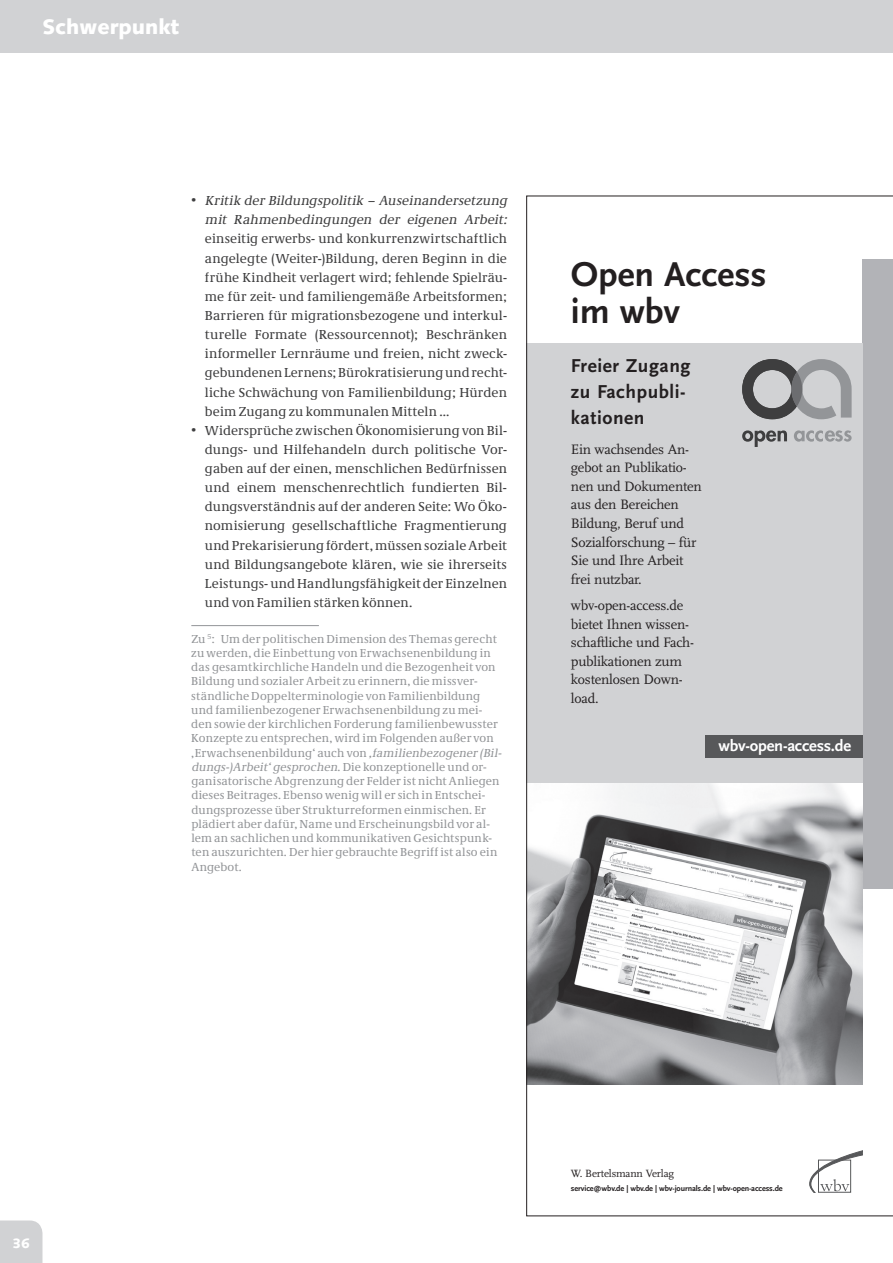
<style>
.page{position:relative;width:893px;height:1263px;background:#fff}
.page>*{position:absolute;margin:0;border:0;box-sizing:border-box;transform-origin:0 0}
.t1{font:700 36px/37.2px "Scala Sans LF";color:#231f20}
.t2{font:900 21px "Syntax LT Std";color:#fff}
.t3{font:700 19.5px/26.1px "Scala Sans LF";letter-spacing:.03em;color:#231f20}
.t4{font:700 16.5px "Scala Sans";letter-spacing:-.015em;color:#fff}
.t5{font:14.25px/18.6px "Scala LF";letter-spacing:-.015em;color:#231f20}
.t6{font:13.5px/19.2px "Neue Demos";letter-spacing:.01em;color:#3e3e3f;text-align:justify}
.t7{font:italic 13.5px/19.2px "Neue Demos";color:#3e3e3f;text-align:right}
.t8{font:900 13.5px "Syntax LT Std";color:#fff}
.t9{font:12px/14.2px "Neue Demos";letter-spacing:.015em;color:#939598}
.t10{font:10.95px "Scala LF";letter-spacing:-.015em;color:#231f20}
.t11{font:700 8.25px "Scala Sans LF";letter-spacing:-.015em;color:#231f20}
.s1{font-style:normal}
.s2{font-style:italic}
</style>
<div class="page">
<div style="left:0;top:0;width:893px;height:52px;background:#d1d2d4"></div>
<div style="left:0;top:1220px;width:42px;height:43px;background:#d1d2d4"></div>
<svg style="left:526px;top:196px;width:367px;height:1020px"></svg>
<div style="left:706px;top:735px;width:157px;height:23px;background:#57585a"></div>
<svg style="left:809px;top:1150px;width:54px;height:42px"></svg>
<svg style="left:742px;top:359px;width:109px;height:60px;background:#9e9fa1"></svg>
<svg style="left:742px;top:430px;width:45px;height:17px"></svg>
<svg style="left:794px;top:430px;width:57px;height:12px"></svg>
<hr style="left:191px;top:625px;width:128px;height:1px;background:#939598">
<h2 class="t2" style="left:42px;top:14px;width:138px">Schwerpunkt</h2>
<p class="t7" style="left:191px;top:192px;width:320px"><span class="s1">•</span> Kritik der Bildungspolitik – Auseinandersetzung mit Rahmenbedingungen der eigenen Arbeit:</p>
<p class="t6" style="left:205px;top:231px;width:304px">einseitig erwerbs- und konkurrenzwirtschaftlich angelegte (Weiter-)Bildung, deren Beginn in die frühe Kindheit verlagert wird; fehlende Spielräu&shy;me für zeit- und familiengemäße Arbeitsformen; Barrieren für migrationsbezogene und interkul&shy;turelle Formate (Ressourcennot); Beschränken informeller Lernräume und freien, nicht zweck&shy;gebundenen Lernens; Bürokratisierung und recht&shy;liche Schwächung von Familienbildung; Hürden beim Zugang zu kommunalen Mitteln …</p>
<p class="t6" style="left:205px;top:422px;width:304px;text-indent:-14px">• Widersprüche zwischen Ökonomisierung von Bil&shy;dungs- und Hilfehandeln durch politische Vor&shy;gaben auf der einen, menschlichen Bedürfnissen und einem menschenrechtlich fundierten Bil&shy;dungsverständnis auf der anderen Seite: Wo Öko&shy;nomisierung gesellschaftliche Fragmentierung und Prekarisierung fördert, müssen soziale Arbeit und Bildungsangebote klären, wie sie ihrerseits Leistungs- und Handlungsfähigkeit der Einzelnen und von Familien stärken können.</p>
<p class="t9" style="left:191px;top:632px;width:313px">Zu <sup>5</sup>: Um der politischen Dimension des Themas gerecht zu werden, die Einbettung von Erwachsenenbildung in das gesamtkirchliche Handeln und die Bezogenheit von Bildung und sozialer Arbeit zu erinnern, die missver&shy;ständliche Doppelterminologie von Familienbildung und familienbezogener Erwachsenenbildung zu mei&shy;den sowie der kirchlichen Forderung familienbewusster Konzepte zu entsprechen, wird im Folgenden außer von ‚Erwachsenenbildung‘ auch von <span class="s2">‚familienbezogener (Bil&shy;dungs-)Arbeit‘ gesprochen</span>. D ie kon z ept ione l le u nd or&shy;ganisatorische Abgrenzung der Felder ist nicht Anliegen dieses Beitrages. Ebenso wenig will er sich in Entschei&shy;dungsprozesse über Strukturreformen einmischen. Er plädiert aber dafür, Name und Erscheinungsbild vor al&shy;lem an sachlichen und kommunikativen Gesichtspunk&shy;ten auszurichten. Der hier gebrauchte Begriff ist also ein Angebot.</p>
<h1 class="t1" style="left:571px;top:259px;width:197px">Open Access im wbv</h1>
<h3 class="t3" style="left:571px;top:354px;width:121px">Freier Zugang zu Fachpubli&shy;kationen</h3>
<p class="t5" style="left:571px;top:440px;width:132px">Ein wachsendes An&shy;gebot an Publikatio&shy;nen und Dokumenten aus den Bereichen<br>Bildung, Beruf und<br>Sozialforschung – für<br>Sie und Ihre Arbeit frei nutzbar.</p>
<p class="t5" style="left:571px;top:597px;width:125px">wbv-open-access.de bietet Ihnen wissen&shy;schaftliche und Fach&shy;publikationen zum kostenlosen Down&shy;load.</p>
<p class="t4" style="left:718px;top:735px;width:134px">wbv-open-access.de</p>
<p class="t8" style="left:12px;top:1235px;width:19px">36</p>
<p class="t10" style="left:571px;top:1168px;width:105px">W. Bertelsmann Verlag</p>
<p class="t11" style="left:571px;top:1185px;width:213px">service@wbv.de | wbv.de | wbv-journals.de | wbv-open-access.de</p>
</div>
